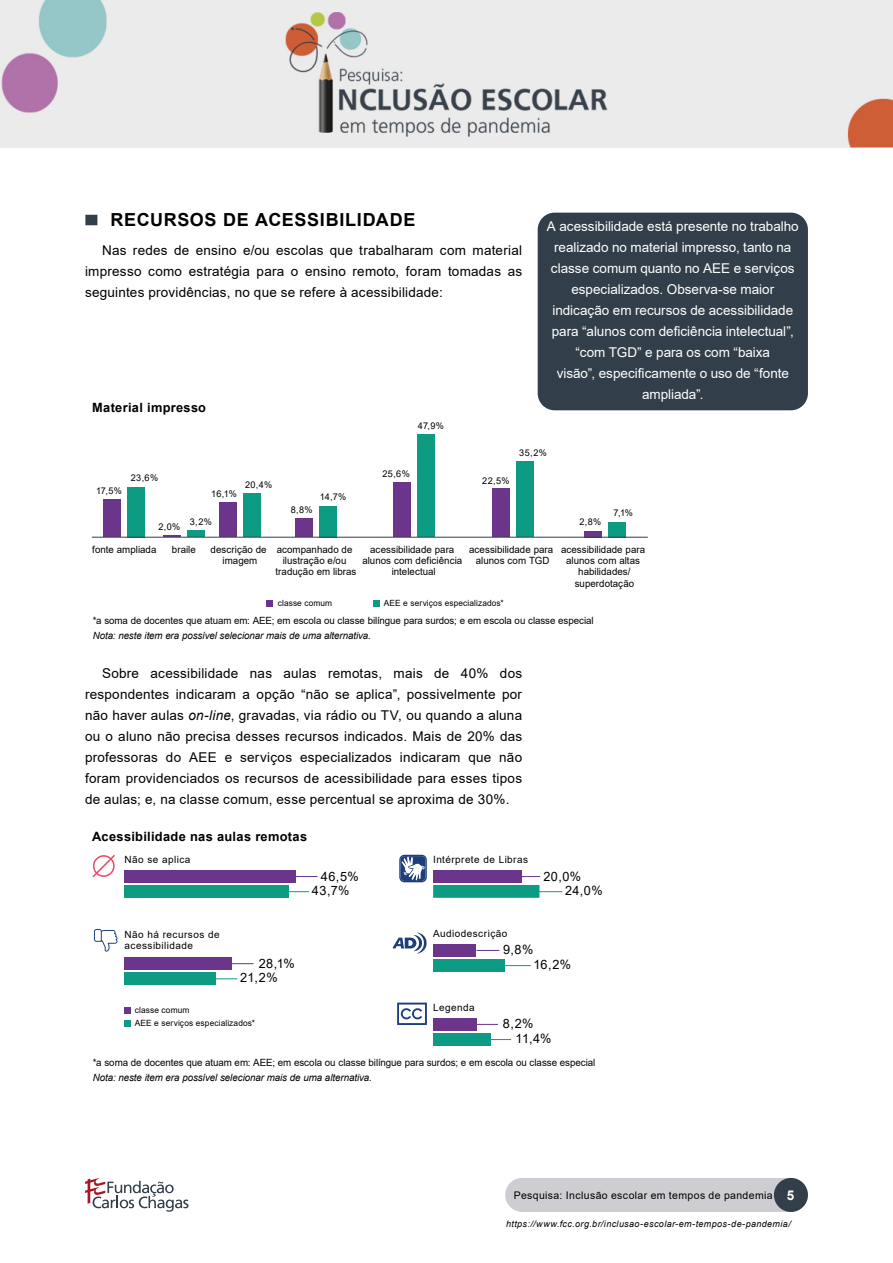
<style>
.page{position:relative;width:893px;height:1263px;background:#fff}
.page>*{position:absolute;margin:0;border:0;box-sizing:border-box;transform-origin:0 0}
.subtitulo{font:700 18px "Arial";letter-spacing:.04em;color:#000}
.t1{font:13.5px/21px "Arial";letter-spacing:.015em;color:#000;text-align:justify}
.olho{font:13.5px/21px "Arial";letter-spacing:-.005em;color:#fff;text-align:center}
.t2{font:12.9px/14.4px "Arial";letter-spacing:.03em;color:#000}
.t3{font:700 12.9px "Arial";letter-spacing:.025em;color:#000}
.Image{font:700 12.75px "Arial";letter-spacing:.025em;color:#000}
.t4{font:10.5px "Arial";letter-spacing:.035em;color:#000}
.t5{font:10.05px/14.9px "Arial";letter-spacing:-.005em;color:#000}
.t6{font:10.05px/11.4px "Arial";letter-spacing:.045em;color:#000}
.t7{font:10.05px "Arial";letter-spacing:.04em;color:#000}
.Image-2{font:9.9px/11.4px "Arial";color:#000;text-align:center}
.Image-3{font:9.3px "Arial";letter-spacing:.035em;color:#000}
.t8{font:italic 9px "Arial";letter-spacing:.04em;color:#000}
.Image-4{font:8.55px "Arial";letter-spacing:.01em;color:#000}
.s1{font-style:italic}
.s2{font-weight:700;font-size:13.5px;color:#fff}
</style>
<div class="page">
<div style="left:505px;top:1178px;width:303px;height:34px;background:#cecdd1;border-radius:17px"></div>
<div style="left:774px;top:1178px;width:34px;height:34px;background:#323e49;border-radius:50%"></div>
<svg style="left:85px;top:1178px;width:104px;height:34px"></svg>
<img style="left:0;top:0;width:893px;height:147px">
<div style="left:85px;top:215px;width:12px;height:10px;background:#323e49"></div>
<svg style="left:373px;top:600px;width:6px;height:6px"></svg>
<svg style="left:267px;top:600px;width:6px;height:6px"></svg>
<div style="left:128px;top:487px;width:17px;height:50px;background:#0d9b84"></div>
<div style="left:103px;top:499px;width:18px;height:38px;background:#6a358b"></div>
<div style="left:187px;top:530px;width:18px;height:7px;background:#0d9b84"></div>
<svg style="left:163px;top:535px;width:18px;height:2px"></svg>
<div style="left:243px;top:493px;width:18px;height:44px;background:#0d9b84"></div>
<div style="left:219px;top:502px;width:18px;height:35px;background:#6a358b"></div>
<div style="left:319px;top:506px;width:18px;height:31px;background:#0d9b84"></div>
<div style="left:295px;top:518px;width:18px;height:19px;background:#6a358b"></div>
<div style="left:417px;top:434px;width:18px;height:103px;background:#0d9b84"></div>
<div style="left:393px;top:482px;width:18px;height:55px;background:#6a358b"></div>
<div style="left:516px;top:461px;width:18px;height:76px;background:#0d9b84"></div>
<div style="left:492px;top:489px;width:17px;height:48px;background:#6a358b"></div>
<div style="left:608px;top:522px;width:17px;height:15px;background:#0d9b84"></div>
<div style="left:584px;top:531px;width:17px;height:6px;background:#6a358b"></div>
<hr style="left:92px;top:537px;width:555px;height:1px;background:#343f4a">
<div style="left:538px;top:213px;width:270px;height:197px;background:#323e49;border-radius:17px"></div>
<div style="left:125px;top:972px;width:91px;height:13px;background:#0d9b84"></div>
<div style="left:125px;top:957px;width:107px;height:13px;background:#6a358b"></div>
<svg style="left:232px;top:963px;width:22px;height:1px"></svg>
<hr style="left:150px;top:978px;width:87px;height:1px;background:#0d9b84">
<svg style="left:94px;top:929px;width:23px;height:23px"></svg>
<div style="left:433px;top:959px;width:72px;height:13px;background:#0d9b84"></div>
<div style="left:433px;top:944px;width:43px;height:13px;background:#6a358b"></div>
<svg style="left:477px;top:950px;width:22px;height:1px"></svg>
<hr style="left:487px;top:965px;width:44px;height:1px;background:#0d9b84">
<svg style="left:393px;top:932px;width:34px;height:22px"></svg>
<div style="left:433px;top:1033px;width:58px;height:13px;background:#0d9b84"></div>
<div style="left:433px;top:1018px;width:44px;height:13px;background:#6a358b"></div>
<svg style="left:477px;top:1024px;width:21px;height:1px"></svg>
<hr style="left:460px;top:1039px;width:51px;height:1px;background:#0d9b84">
<svg style="left:397px;top:1002px;width:30px;height:23px"></svg>
<div style="left:433px;top:885px;width:106px;height:13px;background:#0d9b84"></div>
<div style="left:433px;top:870px;width:89px;height:13px;background:#6a358b"></div>
<svg style="left:522px;top:876px;width:18px;height:1px"></svg>
<hr style="left:518px;top:891px;width:44px;height:1px;background:#0d9b84">
<svg style="left:399px;top:855px;width:28px;height:27px"></svg>
<div style="left:124px;top:885px;width:165px;height:13px;background:#0d9b84"></div>
<div style="left:124px;top:870px;width:172px;height:13px;background:#6a358b"></div>
<svg style="left:296px;top:876px;width:22px;height:1px"></svg>
<hr style="left:201px;top:891px;width:108px;height:1px;background:#0d9b84">
<svg style="left:93px;top:855px;width:22px;height:22px"></svg>
<div style="left:124px;top:1020px;width:7px;height:7px;background:#0d9b84"></div>
<div style="left:124px;top:1007px;width:7px;height:6px;background:#6a358b"></div>
<p class="subtitulo" style="left:111px;top:207px;width:306px">RECURSOS DE ACESSIBILIDADE</p>
<p class="t1" style="left:85px;top:240px;width:439px;text-indent:17px">Nas redes de ensino e/ou escolas que trabalharam com material impresso como estratégia para o ensino remoto, foram tomadas as seguintes providências, no que se refere à acessibilidade:</p>
<p class="Image" style="left:92px;top:398px;width:115px">Material impresso</p>
<p class="Image-3" style="left:418px;top:419px;width:28px">47,9%</p>
<p class="olho" style="left:547px;top:216px;width:253px">A acessibilidade está presente no trabalho realizado no material impresso, tanto na classe comum quanto no AEE e serviços especializados. Observa-se maior indicação em recursos de acessibilidade para “alunos com deficiência intelectual”, “com TGD” e para os com “baixa<br>visão”, especificamente o uso de “fonte ampliada”.</p>
<p class="Image-3" style="left:96px;top:484px;width:27px">17,5%</p>
<p class="Image-3" style="left:131px;top:471px;width:29px">23,6%</p>
<p class="Image-3" style="left:158px;top:520px;width:23px">2,0%</p>
<p class="Image-3" style="left:211px;top:487px;width:27px">16,1%</p>
<p class="Image-3" style="left:190px;top:515px;width:24px">3,2%</p>
<p class="Image-3" style="left:245px;top:478px;width:29px">20,4%</p>
<p class="Image-3" style="left:291px;top:504px;width:23px">8,8%</p>
<p class="Image-3" style="left:320px;top:490px;width:28px">14,7%</p>
<p class="Image-3" style="left:382px;top:467px;width:29px">25,6%</p>
<p class="Image-3" style="left:482px;top:474px;width:29px">22,5%</p>
<p class="Image-3" style="left:519px;top:446px;width:29px">35,2%</p>
<p class="Image-3" style="left:579px;top:516px;width:23px">2,8%</p>
<p class="Image-3" style="left:614px;top:506px;width:21px">7,1%</p>
<p class="Image-2" style="left:92px;top:543px;width:66px">fonte ampliada</p>
<p class="Image-2" style="left:172px;top:543px;width:25px">braile</p>
<p class="Image-2" style="left:211px;top:543px;width:58px">descrição de imagem</p>
<p class="Image-2" style="left:276px;top:543px;width:82px">acompanhado de ilustração e/ou tradução em libras</p>
<p class="Image-2" style="left:362px;top:543px;width:101px">acessibilidade para alunos com deficiência intelectual</p>
<p class="Image-2" style="left:469px;top:543px;width:86px">acessibilidade para alunos com TGD</p>
<p class="Image-2" style="left:561px;top:543px;width:86px">acessibilidade para alunos com altas habilidades/ superdotação</p>
<p class="Image-4" style="left:278px;top:597px;width:56px">classe comum</p>
<p class="Image-4" style="left:384px;top:597px;width:121px">AEE e serviços especializados*</p>
<p class="Image-2" style="left:93px;top:613px;width:502px;line-height:14.9px;text-align:left">*a soma de docentes que atuam em: AEE; em escola ou classe bilíngue para surdos; e em escola ou classe especial<br><span class="s1">Nota: neste item era possível selecionar mais de uma alternativa.</span></p>
<p class="t1" style="left:85px;top:662px;width:439px;text-indent:17px">Sobre acessibilidade nas aulas remotas, mais de 40% dos respondentes indicaram a opção “não se aplica”, possivelmente por não haver aulas <span class="s1">on-line</span>, gravadas, via rádio ou TV, ou quando a aluna ou o aluno não precisa desses recursos indicados. Mais de 20% das professoras do AEE e serviços especializados indicaram que não foram providenciados os recursos de acessibilidade para esses tipos de aulas; e, na classe comum, esse percentual se aproxima de 30%.</p>
<p class="t3" style="left:92px;top:827px;width:217px">Acessibilidade nas aulas remotas</p>
<p class="t6" style="left:124px;top:854px;width:68px">Não se aplica</p>
<p class="t7" style="left:433px;top:853px;width:96px">Intérprete de Libras</p>
<p class="t2" style="left:312px;top:869px;width:48px;text-indent:9px">46,5%<br>43,7%</p>
<p class="t2" style="left:565px;top:869px;width:39px;text-indent:-22px">20,0%<br>24,0%</p>
<p class="t6" style="left:125px;top:928px;width:97px">Não há recursos de acessibilidade</p>
<p class="t6" style="left:433px;top:928px;width:76px">Audiodescrição</p>
<p class="t2" style="left:503px;top:943px;width:32px">9,8%</p>
<p class="t2" style="left:240px;top:956px;width:56px;text-indent:18px">28,1%<br>21,2%</p>
<p class="t2" style="left:533px;top:957px;width:39px">16,2%</p>
<p class="Image-4" style="left:135px;top:1004px;width:56px">classe comum</p>
<p class="t6" style="left:433px;top:1002px;width:43px">Legenda</p>
<p class="Image-4" style="left:135px;top:1017px;width:122px">AEE e serviços especializados*</p>
<p class="t2" style="left:516px;top:1016px;width:37px;text-indent:-13px">8,2%<br>11,4%</p>
<p class="t5" style="left:93px;top:1055px;width:504px">*a soma de docentes que atuam em: AEE; em escola ou classe bilíngue para surdos; e em escola ou classe especial<br><span class="s1">Nota: neste item era possível selecionar mais de uma alternativa.</span></p>
<p class="t4" style="left:514px;top:1188px;width:282px">Pesquisa: Inclusão escolar em tempos de pandemia <span class="s2">5</span></p>
<p class="t8" style="left:506px;top:1218px;width:286px">https://www.fcc.org.br/inclusao-escolar-em-tempos-de-pandemia/</p>
</div>
